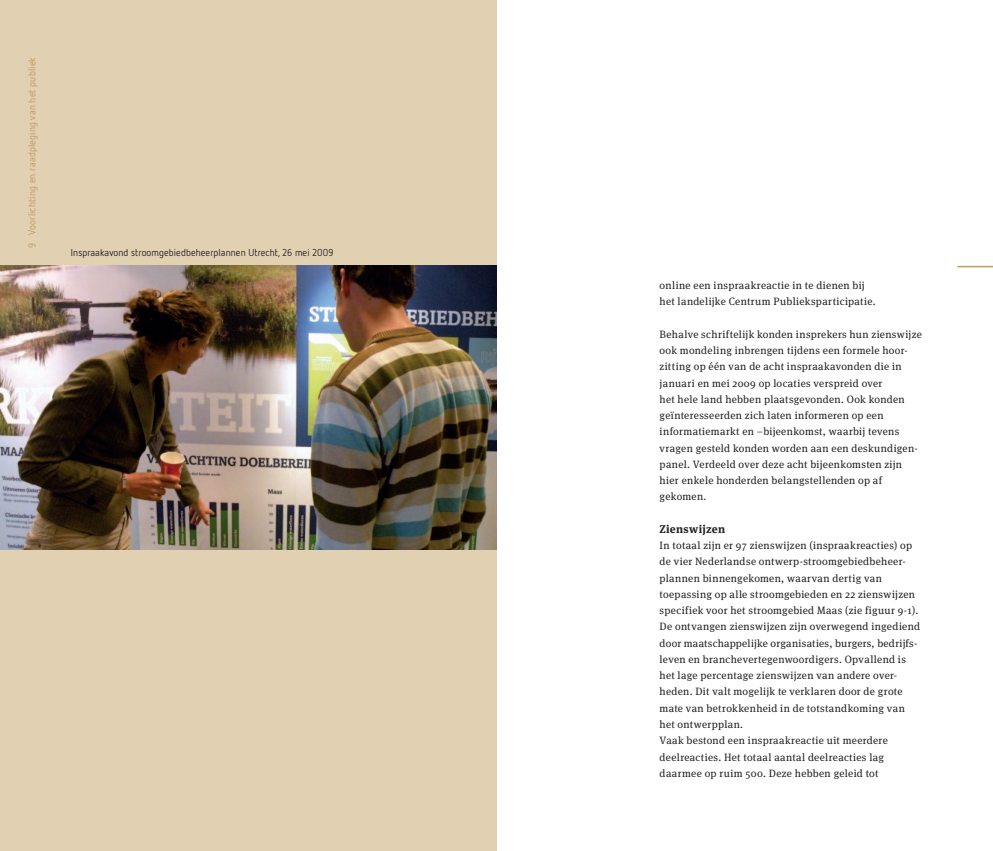
<style>
.page{position:relative;width:993px;height:851px;background:#fff}
.page>*{position:absolute;margin:0;border:0;box-sizing:border-box;transform-origin:0 0}
._5_subkopje_9pt{font:700 11.25px "Meta Serif OT";letter-spacing:.02em;color:#231f20}
._1_brood{font:10.62px/16.2px "Meta Serif OT";letter-spacing:.025em;color:#231f20}
._8c_bijschrift{font:10px "Netto OT";letter-spacing:.01em;color:#231f20}
._8a_tabeltekst{font:10px "Netto OT";letter-spacing:.02em;color:#bc9a5c}
</style>
<div class="page">
<div style="left:0;top:0;width:496px;height:850px;background:#e2d0b2"></div>
<hr style="left:957px;top:266px;width:35px;height:1px;background:#bc9a5c">
<img style="left:0;top:266px;width:496px;height:283px">
<p class="_8a_tabeltekst" style="left:26px;top:248px;width:192px;rotate:-90deg">9 Voorlichting en raadpleging van het publiek</p>
<p class="_8c_bijschrift" style="left:71px;top:247px;width:264px">Inspraakavond stroomgebiedbeheerplannen Utrecht, 26 mei 2009</p>
<p class="_1_brood" style="left:659px;top:277px;width:217px">online een inspraakreactie in te dienen bij het landelijke Centrum Publieksparticipatie.</p>
<p class="_1_brood" style="left:659px;top:326px;width:264px">Behalve schriftelijk konden insprekers hun zienswijze ook mondeling inbrengen tijdens een formele hoor&shy;zitting op één van de acht inspraakavonden die in januari en mei 2009 op locaties verspreid over<br>het hele land hebben plaatsgevonden. Ook konden geïnteresseerden zich laten informeren op een informatiemarkt en –bijeenkomst, waarbij tevens vragen gesteld konden worden aan een deskundigen&shy;panel. Verdeeld over deze acht bijeenkomsten zijn hier enkele honderden belangstellenden op af gekomen.</p>
<p class="_5_subkopje_9pt" style="left:659px;top:522px;width:67px">Zienswijzen</p>
<p class="_1_brood" style="left:659px;top:537px;width:262px">In totaal zijn er 97 zienswijzen (inspraakreacties) op de vier Nederlandse ontwerp-stroomgebiedbeheer&shy;plannen binnengekomen, waarvan dertig van toepassing op alle stroomgebieden en 22 zienswijzen specifiek voor het stroomgebied Maas (zie figuur 9-1).<br>De ontvangen zienswijzen zijn overwegend ingediend door maatschappelijke organisaties, burgers, bedrijfs&shy;leven en branchevertegenwoordigers. Opvallend is het lage percentage zienswijzen van andere over&shy;heden. Dit valt mogelijk te verklaren door de grote mate van betrokkenheid in de totstandkoming van het ontwerpplan.</p>
<p class="_1_brood" style="left:659px;top:732px;width:230px">Vaak bestond een inspraakreactie uit meerdere deelreacties. Het totaal aantal deelreacties lag daarmee op ruim 500. Deze hebben geleid tot</p>
</div>
